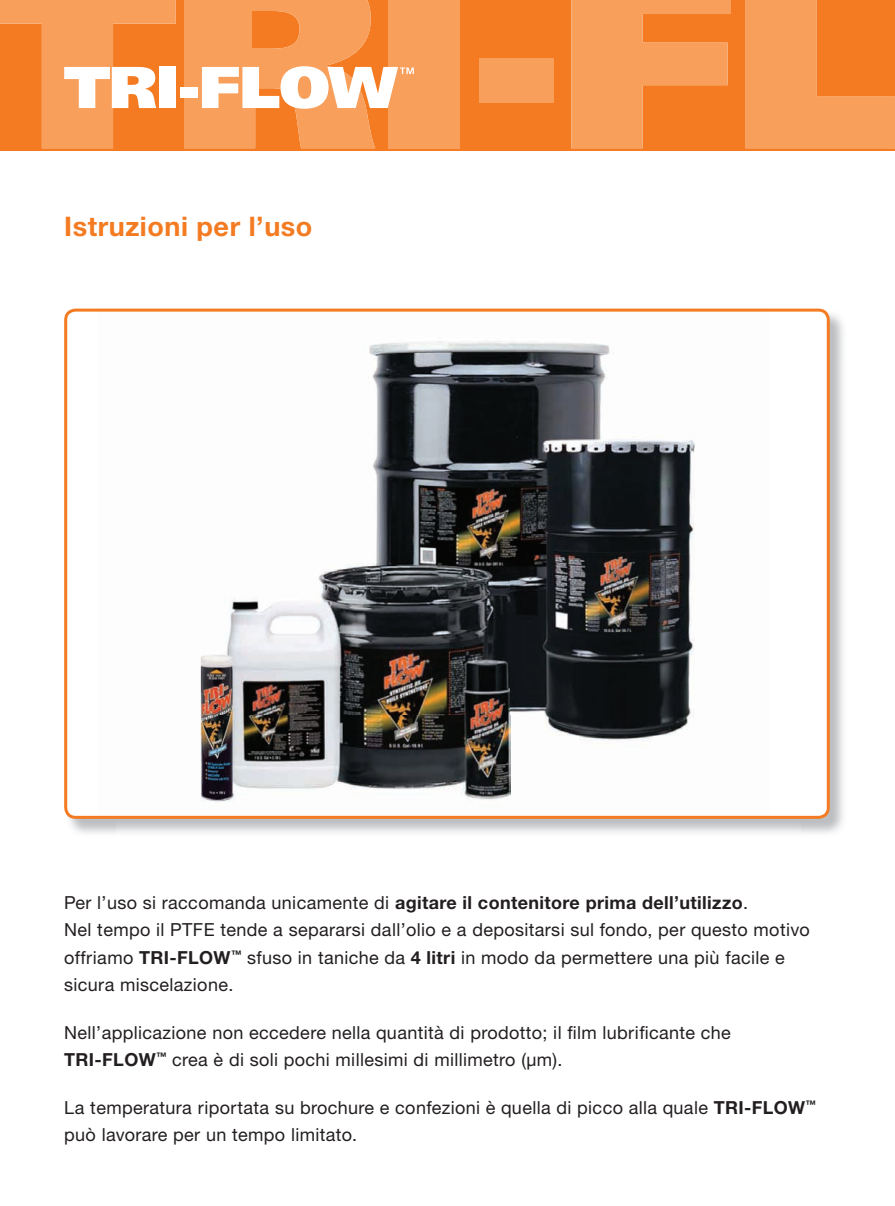
<style>
.page{position:relative;width:895px;height:1206px;background:#fff}
.page>*{position:absolute;margin:0;border:0;box-sizing:border-box;transform-origin:0 0}
.t1{font:700 27px "Helvetica Neue";letter-spacing:.02em;color:#f47b21}
.t2{font:18px/27px "Helvetica Neue CE";letter-spacing:.02em;color:#231f20}
.t3{font:700 18px "Helvetica Neue";letter-spacing:.02em;color:#231f20}
.s1{font-family:"Helvetica Neue CE";font-weight:400}
.s2{font-family:"Helvetica Neue";font-weight:700}
</style>
<div class="page">
<div style="left:0;top:0;width:893px;height:151px;background:#f47b21"></div>
<div style="left:388px;top:0;width:71px;height:148px;background:#f89f5c"></div>
<div style="left:479px;top:58px;width:75px;height:44px;background:#f89f5c"></div>
<svg style="left:571px;top:0;width:159px;height:148px"></svg>
<svg style="left:745px;top:0;width:148px;height:148px"></svg>
<svg style="left:0;top:0;width:176px;height:148px"></svg>
<div style="left:159px;top:67px;width:17px;height:41px;background:#fff"></div>
<div style="left:181px;top:87px;width:17px;height:10px;background:#fff"></div>
<svg style="left:184px;top:0;width:230px;height:148px"></svg>
<hr style="left:0;top:1205px;width:893px;height:1px;background:#231f20">
<hr style="left:893px;top:0;width:2px;height:151px;background:#f47b21">
<hr style="left:893px;top:96px;width:2px;height:52px;background:#f89f5c">
<img style="left:68px;top:814px;width:49px;height:19px">
<img style="left:800px;top:362px;width:43px;height:471px">
<div style="left:66px;top:310px;width:762px;height:507px;background:#fff;border-radius:10px"></div>
<img style="left:200px;top:341px;width:495px;height:461px">
<div style="left:64px;top:309px;width:766px;height:510px;border:3px solid #f47b21;border-radius:10px"></div>
<h1 class="t1" style="left:64px;top:217px;width:250px">Istruzioni per l’uso</h1>
<p class="t3" style="left:64px;top:897px;width:685px"><span class="s1">Per l’uso si raccomanda unicamente di</span> agitare il contenitore prima dell’utilizzo<span class="s1">.</span></p>
<p class="t2" style="left:64px;top:918px;width:747px">Nel tempo il PTFE tende a separarsi dall’olio e a depositarsi sul fondo, per questo motivo offriamo <span class="s2">TRI-FLOW</span><sup>™</sup> sfuso in taniche da <span class="s2">4 litri</span> in modo da permettere una più facile e sicura miscelazione.</p>
<p class="t2" style="left:64px;top:1021px;width:668px">Nell’applicazione non eccedere nella quantità di prodotto; il film lubrificante che<br><span class="s2">TRI-FLOW</span><sup>™</sup> crea è di soli pochi millesimi di millimetro (µm).</p>
<p class="t2" style="left:64px;top:1096px;width:753px">La temperatura riportata su brochure e confezioni è quella di picco alla quale <span class="s2">TRI-FLOW</span><sup>™ </sup>può lavorare per un tempo limitato.</p>
</div>
